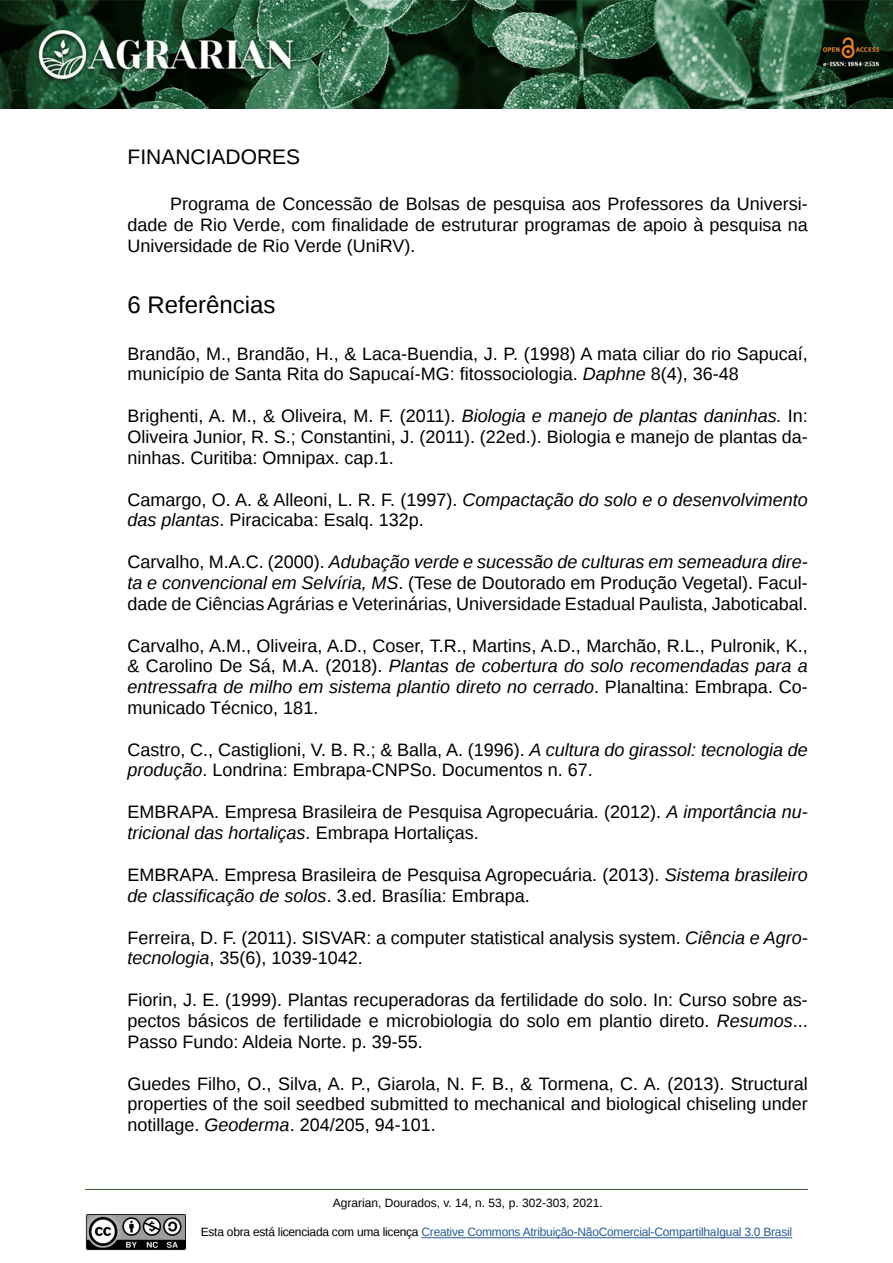
<style>
.page{position:relative;width:893px;height:1263px;background:#fff}
.page>*{position:absolute;margin:0;border:0;box-sizing:border-box;transform-origin:0 0}
.t1{font:24px "Liberation Sans";color:#000}
.t2{font:21px "Liberation Sans";color:#000}
.t3{font:18px/20.7px "Liberation Sans";color:#000;text-align:justify}
.t4{font:12px "Liberation Sans";letter-spacing:-.02em;color:#275b9b}
.t5{font:12px "Liberation Sans";color:#000}
.s1{font-style:italic}
.s2{color:#000}
</style>
<div class="page">
<img style="left:0;top:0;width:893px;height:108px">
<img style="left:85px;top:1214px;width:100px;height:36px">
<hr style="left:85px;top:1189px;width:723px;height:1px;background:#385723">
<hr style="left:421px;top:1237px;width:371px;height:1px;background:#275b9b">
<p class="t2" style="left:128px;top:145px;width:174px">FINANCIADORES</p>
<p class="t3" style="left:128px;top:195px;width:682px;text-indent:43px">Programa de Concessão de Bolsas de pesquisa aos Professores da Universi&shy;dade de Rio Verde, com finalidade de estruturar programas de apoio à pesquisa na Universidade de Rio Verde (UniRV).</p>
<h1 class="t1" style="left:128px;top:291px;width:150px">6 Referências</h1>
<p class="t3" style="left:128px;top:344px;width:682px">Brandão, M., Brandão, H., &amp; Laca-Buendia, J. P. (1998) A mata ciliar do rio Sapucaí, município de Santa Rita do Sapucaí-MG: fitossociologia. <span class="s1">Daphne</span> 8(4), 36-48</p>
<p class="t3" style="left:128px;top:406px;width:682px">Brighenti, A. M., &amp; Oliveira, M. F. (2011). <span class="s1">Biologia e manejo de plantas daninhas.</span> In:<br>Oliveira Junior, R. S.; Constantini, J. (2011). (22ed.). Biologia e manejo de plantas da&shy;ninhas. Curitiba: Omnipax. cap.1.</p>
<p class="t3" style="left:128px;top:490px;width:682px">Camargo, O. A. &amp; Alleoni, L. R. F. (1997). <span class="s1">Compactação do solo e o desenvolvimento das plantas</span>. Piracicaba: Esalq. 132p.</p>
<p class="t3" style="left:128px;top:552px;width:682px">Carvalho, M.A.C. (2000). <span class="s1">Adubação verde e sucessão de culturas em semeadura dire&shy;ta e convencional em Selvíria, MS</span>. (Tese de Doutorado em Produção Vegetal). Facul&shy;dade de Ciências Agrárias e Veterinárias, Universidade Estadual Paulista, Jaboticabal.</p>
<p class="t3" style="left:128px;top:636px;width:682px">Carvalho, A.M., Oliveira, A.D., Coser, T.R., Martins, A.D., Marchão, R.L., Pulronik, K., &amp; Carolino De Sá, M.A. (2018). <span class="s1">Plantas de cobertura do solo recomendadas para a entressafra de milho em sistema plantio direto no cerrado</span>. Planaltina: Embrapa. Co&shy;municado Técnico, 181.</p>
<p class="t3" style="left:128px;top:740px;width:682px">Castro, C., Castiglioni, V. B. R.; &amp; Balla, A. (1996). <span class="s1">A cultura do girassol: tecnologia de produção</span>. Londrina: Embrapa-CNPSo. Documentos n. 67.</p>
<p class="t3" style="left:128px;top:802px;width:682px">EMBRAPA. Empresa Brasileira de Pesquisa Agropecuária. (2012). <span class="s1">A importância nu&shy;tricional das hortaliças</span>. Embrapa Hortaliças.</p>
<p class="t3" style="left:128px;top:865px;width:682px">EMBRAPA. Empresa Brasileira de Pesquisa Agropecuária. (2013). <span class="s1">Sistema brasileiro de classificação de solos</span>. 3.ed. Brasília: Embrapa.</p>
<p class="t3" style="left:128px;top:928px;width:682px">Ferreira, D. F. (2011). SISVAR: a computer statistical analysis system. <span class="s1">Ciência e Agro&shy;tecnologia</span>, 35(6), 1039-1042.</p>
<p class="t3" style="left:128px;top:990px;width:682px">Fiorin, J. E. (1999). Plantas recuperadoras da fertilidade do solo. In: Curso sobre as&shy;pectos básicos de fertilidade e microbiologia do solo em plantio direto. <span class="s1">Resumos</span>...<br>Passo Fundo: Aldeia Norte. p. 39-55.</p>
<p class="t3" style="left:128px;top:1074px;width:682px">Guedes Filho, O., Silva, A. P., Giarola, N. F. B., &amp; Tormena, C. A. (2013). Structural properties of the soil seedbed submitted to mechanical and biological chiseling under notillage. <span class="s1">Geoderma</span>. 204/205, 94-101.</p>
<p class="t5" style="left:333px;top:1196px;width:271px">Agrarian, Dourados, v. 14, n. 53, p. 302-303, 2021.</p>
<p class="t4" style="left:201px;top:1225px;width:593px"><span class="s2">Esta obra está licenciada com uma licença</span> Creative Commons Atribuição-NãoComercial-CompartilhaIgual 3.0 Brasil</p>
</div>
